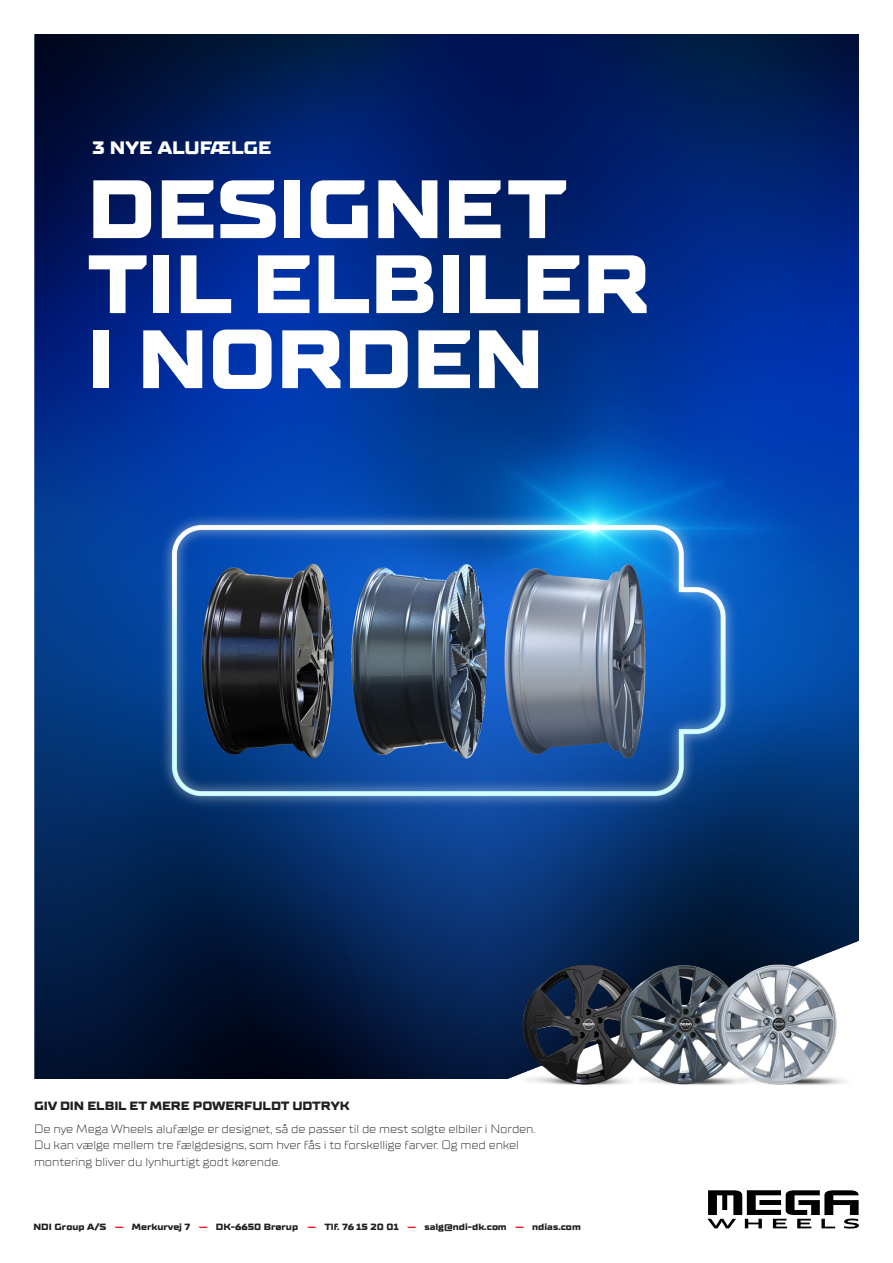
<style>
.page{position:relative;width:893px;height:1263px;background:#fff}
.page>*{position:absolute;margin:0;border:0;box-sizing:border-box;transform-origin:0 0}
.t1{font:82.5px/75px "TT Supermolot Neue Exp X Bold";letter-spacing:-.01em;color:#fff}
.t2{font:18px "TT Supermolot Neue Exp X Bold";color:#fff}
.t3{font:300 12px/16.5px "TT Supermolot Neue Exp";letter-spacing:-.01em;color:#231f20}
.t4{font:12px "TT Supermolot Neue Exp X Bold";letter-spacing:-.01em;color:#231f20}
.t5{font:9px "TT Supermolot Neue Exp X Bold";color:#231f20}
</style>
<div class="page">
<img style="left:35px;top:34px;width:824px;height:1045px">
<img style="left:840px;top:976px;width:17px;height:108px">
<img style="left:514px;top:957px;width:98px;height:128px">
<img style="left:612px;top:957px;width:94px;height:128px">
<img style="left:706px;top:957px;width:134px;height:128px">
<svg style="left:114px;top:1226px;width:10px;height:2px"></svg>
<svg style="left:198px;top:1226px;width:10px;height:2px"></svg>
<svg style="left:307px;top:1226px;width:10px;height:2px"></svg>
<svg style="left:407px;top:1226px;width:10px;height:2px"></svg>
<svg style="left:514px;top:1226px;width:10px;height:2px"></svg>
<svg style="left:707px;top:1190px;width:152px;height:38px"></svg>
<p class="t2" style="left:92px;top:137px;width:181px">3 NYE ALUFÆLGE</p>
<p class="t1" style="left:87px;top:174px;width:565px">DESIGNET<br>TIL ELBILER</p>
<p class="t1" style="left:87px;top:324px;width:459px">I NORDEN</p>
<p class="t4" style="left:34px;top:1098px;width:317px">GIV DIN ELBIL ET MERE POWERFULDT UDTRYK</p>
<p class="t3" style="left:34px;top:1120px;width:503px">De nye Mega Wheels alufælge er designet, så de passer til de mest solgte elbiler i Norden.<br>Du kan vælge mellem tre fælgdesigns, som hver fås i to forskellige farver. Og med enkel montering bliver du lynhurtigt godt kørende.</p>
<p class="t5" style="left:33px;top:1221px;width:74px">NDI Group A/S</p>
<p class="t5" style="left:132px;top:1221px;width:60px">Merkurvej 7</p>
<p class="t5" style="left:216px;top:1221px;width:84px">DK-6650 Brørup</p>
<p class="t5" style="left:325px;top:1221px;width:76px">Tlf. 76 15 20 01</p>
<p class="t5" style="left:424px;top:1221px;width:84px">salg@ndi-dk.com</p>
<p class="t5" style="left:532px;top:1221px;width:50px">ndias.com</p>
</div>
